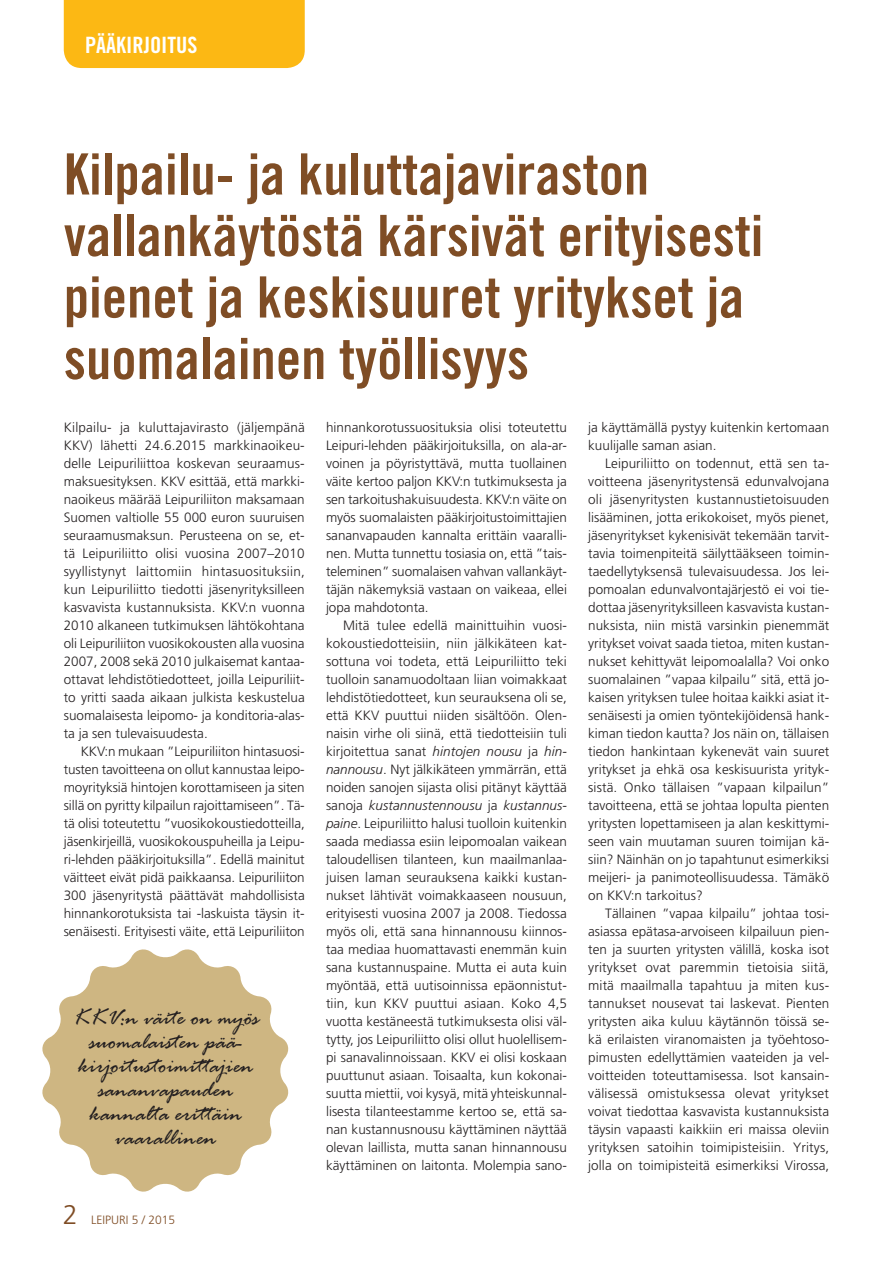
<style>
.page{position:relative;width:893px;height:1263px;background:#fff}
.page>*{position:absolute;margin:0;border:0;box-sizing:border-box;transform-origin:0 0}
._04_otsikko{font:57px/61.5px "Trade Gothic Bold Cond Twenty";color:#7f4d25}
.t1{font:300 27px "Frutiger";color:#7f4d25}
.Rage{font:italic 24px/24px "Rage";color:#231f20;text-align:center}
.t2{font:22.5px "Trade Gothic Bold Cond Twenty";color:#fff}
._01_leipis_sis{font:300 13.5px/18px "Frutiger";color:#231f20;text-align:justify}
._02_leipis{font:300 13.5px/18px "Frutiger";color:#231f20;text-align:justify}
.t3{font:300 12px "Frutiger";color:#7f4d25}
.s1{font-style:italic}
</style>
<div class="page">
<div style="left:64px;top:0;width:241px;height:68px;background:#fcb814"></div>
<svg style="left:42px;top:949px;width:247px;height:242px;fill:#ceb682"></svg>
<svg style="left:279px;top:949px;width:10px;height:28px"></svg>
<p class="t2" style="left:85px;top:31px;width:114px">PÄÄKIRJOITUS</p>
<p class="_04_otsikko" style="left:64px;top:143px;width:701px">Kilpailu- ja kuluttajaviraston vallankäytöstä kärsivät erityisesti pienet ja keskisuuret yritykset ja suomalainen työllisyys</p>
<p class="_02_leipis" style="left:64px;top:418px;width:243px">Kilpailu- ja kuluttajavirasto (jäljempänä KKV) lähetti 24.6.2015 markkinaoikeu&shy;delle Leipuriliittoa koskevan seuraamus&shy;maksuesityksen. KKV esittää, että markki&shy;naoikeus määrää Leipuriliiton maksamaan Suomen valtiolle 55 000 euron suuruisen seuraamusmaksun. Perusteena on se, et&shy;tä Leipuriliitto olisi vuosina 2007–2010 syyllistynyt laittomiin hintasuosituksiin, kun Leipuriliitto tiedotti jäsenyrityksilleen kasvavista kustannuksista. KKV:n vuonna 2010 alkaneen tutkimuksen lähtökohtana oli Leipuriliiton vuosikokousten alla vuosina 2007, 2008 sekä 2010 julkaisemat kantaa&shy;ottavat lehdistötiedotteet, joilla Leipuriliit&shy;to yritti saada aikaan julkista keskustelua suomalaisesta leipomo- ja konditoria-alas&shy;ta ja sen tulevaisuudesta.</p>
<p class="_01_leipis_sis" style="left:64px;top:742px;width:243px;text-indent:17px">KKV:n mukaan ”Leipuriliiton hintasuosi&shy;tusten tavoitteena on ollut kannustaa leipo&shy;moyrityksiä hintojen korottamiseen ja siten sillä on pyritty kilpailun rajoittamiseen”. Tä&shy;tä olisi toteutettu ”vuosikokoustiedotteilla, jäsenkirjeillä, vuosikokouspuheilla ja Leipu&shy;ri-lehden pääkirjoituksilla”. Edellä mainitut väitteet eivät pidä paikkaansa. Leipuriliiton 300 jäsenyritystä päättävät mahdollisista hinnankorotuksista tai -laskuista täysin it&shy;senäisesti. Erityisesti väite, että Leipuriliiton</p>
<p class="Rage" style="left:73px;top:1008px;width:188px">KKV:n väite on myös suomalaisten pää&shy;kirjoitustoimittajien sananvapauden kannalta erittäin vaarallinen</p>
<p class="t1" style="left:63px;top:1199px;width:17px">2</p>
<p class="t3" style="left:91px;top:1212px;width:86px">LEIPURI 5 / 2015</p>
<p class="_01_leipis_sis" style="left:326px;top:418px;width:243px">hinnankorotussuosituksia olisi toteutettu Leipuri-lehden pääkirjoituksilla, on ala-ar&shy;voinen ja pöyristyttävä, mutta tuollainen väite kertoo paljon KKV:n tutkimuksesta ja sen tarkoitushakuisuudesta. KKV:n väite on myös suomalaisten pääkirjoitustoimittajien sananvapauden kannalta erittäin vaaralli&shy;nen. Mutta tunnettu tosiasia on, että ”tais&shy;teleminen” suomalaisen vahvan vallankäyt&shy;täjän näkemyksiä vastaan on vaikeaa, ellei jopa mahdotonta.</p>
<p class="_01_leipis_sis" style="left:326px;top:616px;width:243px;text-indent:17px">Mitä tulee edellä mainittuihin vuosi&shy;kokoustiedotteisiin, niin jälkikäteen kat&shy;sottuna voi todeta, että Leipuriliitto teki tuolloin sanamuodoltaan liian voimakkaat lehdistötiedotteet, kun seurauksena oli se, että KKV puuttui niiden sisältöön. Olen&shy;naisin virhe oli siinä, että tiedotteisiin tuli kirjoitettua sanat <span class="s1">hintojen nousu</span> ja <span class="s1">hin&shy;nannousu</span>. Nyt jälkikäteen ymmärrän, että noiden sanojen sijasta olisi pitänyt käyttää sanoja <span class="s1">kustannustennousu</span> ja <span class="s1">kustannus&shy;paine</span>. Leipuriliitto halusi tuolloin kuitenkin saada mediassa esiin leipomoalan vaikean taloudellisen tilanteen, kun maailmanlaa&shy;juisen laman seurauksena kaikki kustan&shy;nukset lähtivät voimakkaaseen nousuun, erityisesti vuosina 2007 ja 2008. Tiedossa myös oli, että sana hinnannousu kiinnos&shy;taa mediaa huomattavasti enemmän kuin sana kustannuspaine. Mutta ei auta kuin myöntää, että uutisoinnissa epäonnistut&shy;tiin, kun KKV puuttui asiaan. Koko 4,5 vuotta kestäneestä tutkimuksesta olisi väl&shy;tytty, jos Leipuriliitto olisi ollut huolellisem&shy;pi sanavalinnoissaan. KKV ei olisi koskaan puuttunut asiaan. Toisaalta, kun kokonai&shy;suutta miettii, voi kysyä, mitä yhteiskunnal&shy;lisesta tilanteestamme kertoo se, että sa&shy;nan kustannusnousu käyttäminen näyttää olevan laillista, mutta sanan hinnannousu käyttäminen on laitonta. Molempia sano-</p>
<p class="_01_leipis_sis" style="left:588px;top:418px;width:242px">ja käyttämällä pystyy kuitenkin kertomaan kuulijalle saman asian.</p>
<p class="_01_leipis_sis" style="left:588px;top:454px;width:243px;text-indent:17px">Leipuriliitto on todennut, että sen ta&shy;voitteena jäsenyritystensä edunvalvojana oli jäsenyritysten kustannustietoisuuden lisääminen, jotta erikokoiset, myös pienet, jäsenyritykset kykenisivät tekemään tarvit&shy;tavia toimenpiteitä säilyttääkseen toimin&shy;taedellytyksensä tulevaisuudessa. Jos lei&shy;pomoalan edunvalvontajärjestö ei voi tie&shy;dottaa jäsenyrityksilleen kasvavista kustan&shy;nuksista, niin mistä varsinkin pienemmät yritykset voivat saada tietoa, miten kustan&shy;nukset kehittyvät leipomoalalla? Voi onko suomalainen ”vapaa kilpailu” sitä, että jo&shy;kaisen yrityksen tulee hoitaa kaikki asiat it&shy;senäisesti ja omien työntekijöidensä hank&shy;kiman tiedon kautta? Jos näin on, tällaisen tiedon hankintaan kykenevät vain suuret yritykset ja ehkä osa keskisuurista yrityk&shy;sistä. Onko tällaisen ”vapaan kilpailun” tavoitteena, että se johtaa lopulta pienten yritysten lopettamiseen ja alan keskittymi&shy;seen vain muutaman suuren toimijan kä&shy;siin? Näinhän on jo tapahtunut esimerkiksi meijeri- ja panimoteollisuudessa. Tämäkö on KKV:n tarkoitus?</p>
<p class="_01_leipis_sis" style="left:588px;top:904px;width:243px;text-indent:17px">Tällainen ”vapaa kilpailu” johtaa tosi&shy;asiassa epätasa-arvoiseen kilpailuun pien&shy;ten ja suurten yritysten välillä, koska isot yritykset ovat paremmin tietoisia siitä, mitä maailmalla tapahtuu ja miten kus&shy;tannukset nousevat tai laskevat. Pienten yritysten aika kuluu käytännön töissä se&shy;kä erilaisten viranomaisten ja työehtoso&shy;pimusten edellyttämien vaateiden ja vel&shy;voitteiden toteuttamisessa. Isot kansain&shy;välisessä omistuksessa olevat yritykset voivat tiedottaa kasvavista kustannuksista täysin vapaasti kaikkiin eri maissa oleviin yrityksen satoihin toimipisteisiin. Yritys, jolla on toimipisteitä esimerkiksi Virossa,</p>
</div>
